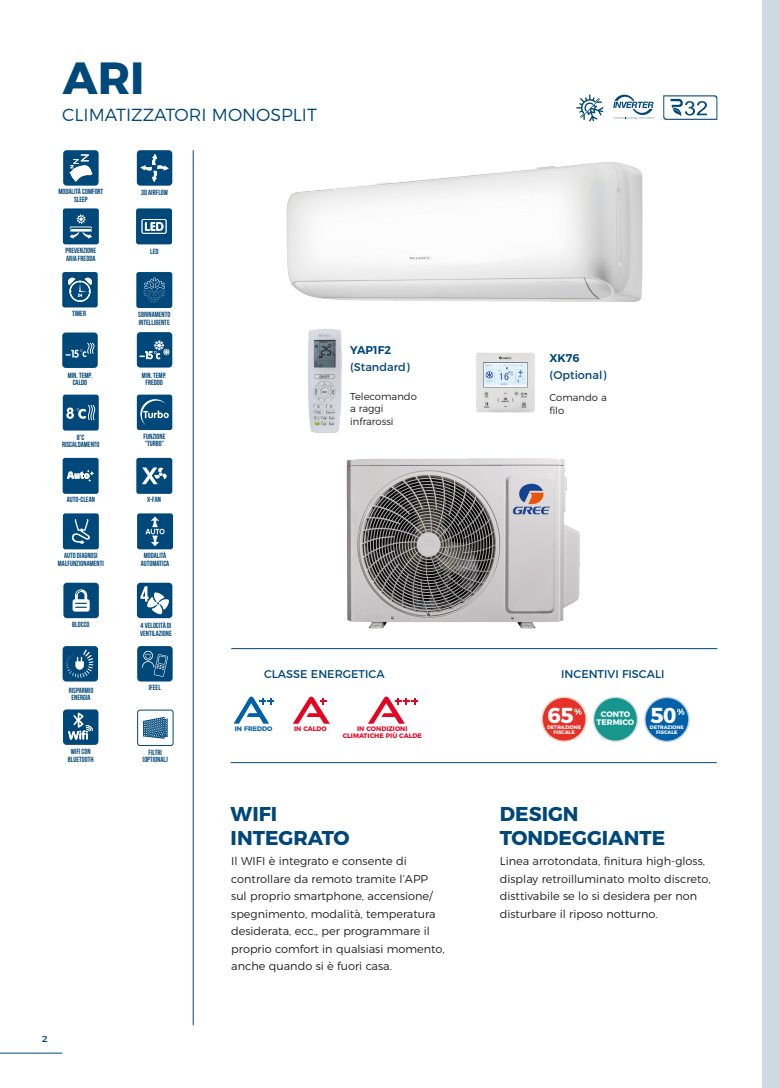
<style>
.page{position:relative;width:780px;height:1088px;background:#fff}
.page>*{position:absolute;margin:0;border:0;box-sizing:border-box;transform-origin:0 0}
.Titoli_Verdi{font:700 45px "Montserrat";color:#00477a}
.Titoli_Verdi-2{font:700 21.62px "Montserrat";color:#fff}
.Titoli_Verdi-3{font:700 20px "Montserrat";color:#00477a}
.t1{font:300 17.5px "Montserrat";color:#00477a}
.t2{font:300 11.25px/17.5px "Montserrat";color:#1d1d1b}
.Titoli_Verdi-4{font:11.25px "Montserrat";color:#00477a}
.t3{font:600 11.25px "Montserrat";color:#00477a}
.t4{font:300 10px/12.5px "Montserrat";color:#1d1d1b}
.t5{font:10px "Montserrat";color:#00477a}
.Titoli_Verdi-5{font:700 8px "Montserrat";color:#fff}
.t6{font:7.5px/7.5px "Bebas Neue";color:#00477a;text-align:center}
.Titoli_Verdi-6{font:700 6.5px "Montserrat";color:#e40522}
.Titoli_Verdi-7{font:700 6.5px "Montserrat";color:#0061a8}
.Titoli_Verdi-8{font:700 5px "Montserrat";color:#fff}
</style>
<div class="page">
<hr style="left:0;top:1053px;width:62px;height:1px;background:#00477a">
<div style="left:762px;top:0;width:18px;height:1088px;background:#cddae4"></div>
<hr style="left:193px;top:150px;width:1px;height:875px;background:#00477a">
<div style="left:136px;top:272px;width:36px;height:36px;background:#00477a;border-radius:2px"></div>
<svg style="left:143px;top:278px;width:22px;height:24px"></svg>
<div style="left:137px;top:513px;width:36px;height:36px;background:#00477a;border-radius:2px"></div>
<svg style="left:145px;top:517px;width:19px;height:29px"></svg>
<div style="left:63px;top:395px;width:36px;height:35px;background:#00477a;border-radius:2px"></div>
<svg style="left:66px;top:405px;width:30px;height:15px"></svg>
<div style="left:63px;top:513px;width:36px;height:36px;background:#00477a;border-radius:2px"></div>
<svg style="left:71px;top:519px;width:19px;height:25px"></svg>
<svg style="left:293px;top:696px;width:37px;height:28px"></svg>
<hr style="left:231px;top:648px;width:486px;height:1px;background:#00477a">
<hr style="left:230px;top:762px;width:486px;height:1px;background:#00477a">
<img style="left:286px;top:162px;width:357px;height:140px">
<img style="left:308px;top:329px;width:34px;height:104px">
<div style="left:63px;top:208px;width:36px;height:36px;background:#00477a;border-radius:2px"></div>
<svg style="left:70px;top:214px;width:22px;height:25px"></svg>
<div style="left:136px;top:208px;width:36px;height:36px;background:#00477a;border-radius:2px"></div>
<svg style="left:141px;top:219px;width:25px;height:15px"></svg>
<div style="left:62px;top:272px;width:36px;height:35px;background:#00477a;border-radius:2px"></div>
<svg style="left:68px;top:278px;width:24px;height:24px"></svg>
<div style="left:137px;top:395px;width:35px;height:35px;background:#00477a;border-radius:2px"></div>
<svg style="left:140px;top:399px;width:29px;height:26px"></svg>
<div style="left:63px;top:458px;width:36px;height:36px;background:#00477a;border-radius:2px"></div>
<svg style="left:67px;top:470px;width:27px;height:12px"></svg>
<div style="left:137px;top:150px;width:35px;height:36px;background:#00477a;border-radius:4px"></div>
<svg style="left:140px;top:154px;width:29px;height:28px"></svg>
<div style="left:137px;top:332px;width:35px;height:36px;background:#00477a;border-radius:4px"></div>
<svg style="left:139px;top:340px;width:31px;height:19px"></svg>
<div style="left:62px;top:332px;width:36px;height:36px;background:#00477a;border-radius:4px"></div>
<svg style="left:65px;top:343px;width:30px;height:15px"></svg>
<div style="left:137px;top:709px;width:36px;height:37px;border:1px solid #00477a;border-radius:2px"></div>
<svg style="left:143px;top:717px;width:25px;height:22px"></svg>
<div style="left:137px;top:646px;width:36px;height:35px;background:#00477a;border-radius:4px"></div>
<svg style="left:142px;top:651px;width:26px;height:26px"></svg>
<svg style="left:368px;top:696px;width:50px;height:28px"></svg>
<svg style="left:592px;top:696px;width:46px;height:46px"></svg>
<div style="left:594px;top:698px;width:42px;height:42px;background:#16968d;border-radius:50%"></div>
<svg style="left:541px;top:696px;width:45px;height:46px"></svg>
<div style="left:543px;top:698px;width:42px;height:42px;background:#e63128;border-radius:50%"></div>
<svg style="left:574px;top:708px;width:7px;height:7px"></svg>
<svg style="left:644px;top:697px;width:45px;height:45px"></svg>
<div style="left:645px;top:698px;width:43px;height:43px;background:#0061a8;border-radius:50%"></div>
<svg style="left:677px;top:709px;width:7px;height:6px"></svg>
<svg style="left:613px;top:95px;width:40px;height:24px"></svg>
<svg style="left:663px;top:95px;width:54px;height:25px"></svg>
<svg style="left:576px;top:94px;width:27px;height:28px"></svg>
<img style="left:346px;top:458px;width:234px;height:171px">
<img style="left:476px;top:352px;width:59px;height:61px">
<svg style="left:233px;top:696px;width:41px;height:28px"></svg>
<div style="left:63px;top:150px;width:36px;height:36px;background:#00477a;border-radius:4px"></div>
<svg style="left:69px;top:154px;width:23px;height:27px"></svg>
<div style="left:137px;top:583px;width:35px;height:35px;background:#00477a;border-radius:4px"></div>
<svg style="left:140px;top:586px;width:29px;height:28px"></svg>
<div style="left:63px;top:583px;width:36px;height:35px;background:#00477a;border-radius:4px"></div>
<svg style="left:72px;top:589px;width:18px;height:22px"></svg>
<div style="left:63px;top:646px;width:35px;height:35px;background:#00477a;border-radius:4px"></div>
<svg style="left:66px;top:650px;width:28px;height:28px"></svg>
<div style="left:136px;top:458px;width:36px;height:36px;background:#00477a;border-radius:2px"></div>
<svg style="left:142px;top:467px;width:25px;height:17px"></svg>
<div style="left:63px;top:709px;width:35px;height:36px;background:#00477a;border-radius:4px"></div>
<svg style="left:68px;top:712px;width:25px;height:27px"></svg>
<p class="Titoli_Verdi" style="left:63px;top:41px;width:83px">ARI</p>
<p class="t1" style="left:62px;top:101px;width:256px">CLIMATIZZATORI MONOSPLIT</p>
<p class="t6" style="left:58px;top:188px;width:46px">MODALITÀ COMFORT<br>SLEEP</p>
<p class="t6" style="left:141px;top:188px;width:29px">3D AIRFLOW</p>
<p class="t6" style="left:65px;top:247px;width:32px">PREVENZIONE</p>
<p class="t6" style="left:66px;top:254px;width:31px">ARIA FREDDA</p>
<p class="t6" style="left:150px;top:247px;width:10px">LED</p>
<p class="t6" style="left:72px;top:310px;width:15px">TIMER</p>
<p class="t6" style="left:138px;top:311px;width:34px">SBRINAMENTO</p>
<p class="t6" style="left:139px;top:318px;width:32px">INTELLIGENTE</p>
<p class="t6" style="left:68px;top:371px;width:26px">MIN. TEMP.</p>
<p class="t6" style="left:73px;top:379px;width:16px">CALDO</p>
<p class="t6" style="left:142px;top:371px;width:26px">MIN. TEMP.</p>
<p class="t6" style="left:145px;top:379px;width:19px">FREDDO</p>
<p class="t6" style="left:77px;top:433px;width:9px">8°C</p>
<p class="t6" style="left:62px;top:441px;width:39px">RISCALDAMENTO</p>
<p class="t6" style="left:144px;top:432px;width:23px">FUNZIONE</p>
<p class="t6" style="left:145px;top:440px;width:21px">“TURBO”</p>
<p class="t6" style="left:67px;top:496px;width:30px">AUTO-CLEAN</p>
<p class="t6" style="left:147px;top:496px;width:15px">X-FAN</p>
<p class="t6" style="left:64px;top:552px;width:35px">AUTO DIAGNOSI</p>
<p class="t6" style="left:58px;top:559px;width:47px">MALFUNZIONAMENTI</p>
<p class="t6" style="left:144px;top:552px;width:24px">MODALITÀ</p>
<p class="t6" style="left:141px;top:559px;width:30px">AUTOMATICA</p>
<p class="t6" style="left:72px;top:620px;width:19px">BLOCCO</p>
<p class="t6" style="left:140px;top:622px;width:33px;text-align:left">4 VELOCITÀ DI<br>VENTILAZIONE</p>
<p class="t6" style="left:69px;top:686px;width:26px">RISPARMIO</p>
<p class="t6" style="left:72px;top:694px;width:21px">ENERGIA</p>
<p class="t6" style="left:149px;top:683px;width:14px">IFEEL</p>
<p class="t6" style="left:71px;top:748px;width:21px">WIFI CON</p>
<p class="t6" style="left:68px;top:755px;width:27px">BLUETOOTH</p>
<p class="t6" style="left:148px;top:748px;width:15px">FILTRI</p>
<p class="t6" style="left:142px;top:756px;width:27px">(OPTIONAL)</p>
<p class="t5" style="left:42px;top:1031px;width:8px">2</p>
<p class="t3" style="left:350px;top:341px;width:43px">YAP1F2</p>
<p class="Titoli_Verdi-4" style="left:350px;top:358px;width:61px">(Standard)</p>
<p class="t4" style="left:350px;top:389px;width:68px">Telecomando</p>
<p class="t4" style="left:350px;top:402px;width:35px">a raggi</p>
<p class="t4" style="left:350px;top:414px;width:45px">infrarossi</p>
<p class="t3" style="left:549px;top:349px;width:32px">XK76</p>
<p class="Titoli_Verdi-4" style="left:549px;top:366px;width:58px">(Optional)</p>
<p class="t4" style="left:549px;top:390px;width:59px">Comando a filo</p>
<p class="Titoli_Verdi-4" style="left:264px;top:664px;width:122px">CLASSE ENERGETICA</p>
<p class="Titoli_Verdi-4" style="left:561px;top:664px;width:105px">INCENTIVI FISCALI</p>
<p class="Titoli_Verdi-7" style="left:235px;top:723px;width:39px">IN FREDDO</p>
<p class="Titoli_Verdi-6" style="left:294px;top:724px;width:34px">IN CALDO</p>
<p class="Titoli_Verdi-6" style="left:357px;top:723px;width:52px">IN CONDIZIONI</p>
<p class="Titoli_Verdi-6" style="left:343px;top:730px;width:81px">CLIMATICHE PIÙ CALDE</p>
<p class="Titoli_Verdi-2" style="left:547px;top:698px;width:28px">65</p>
<p class="Titoli_Verdi-5" style="left:596px;top:716px;width:39px">TERMICO</p>
<p class="Titoli_Verdi-8" style="left:547px;top:723px;width:36px">DETRAZIONE</p>
<p class="Titoli_Verdi-8" style="left:553px;top:728px;width:23px">FISCALE</p>
<p class="Titoli_Verdi-5" style="left:601px;top:708px;width:31px">CONTO</p>
<p class="Titoli_Verdi-2" style="left:650px;top:698px;width:28px">50</p>
<p class="Titoli_Verdi-8" style="left:656px;top:728px;width:23px">FISCALE</p>
<p class="Titoli_Verdi-8" style="left:649px;top:723px;width:36px">DETRAZIONE</p>
<p class="Titoli_Verdi-3" style="left:230px;top:797px;width:48px">WIFI</p>
<p class="Titoli_Verdi-3" style="left:230px;top:821px;width:120px">INTEGRATO</p>
<p class="Titoli_Verdi-3" style="left:500px;top:797px;width:80px">DESIGN</p>
<p class="Titoli_Verdi-3" style="left:500px;top:821px;width:167px">TONDEGGIANTE</p>
<p class="t2" style="left:231px;top:851px;width:215px">Il WIFI è integrato e consente di controllare da remoto tramite l’APP sul proprio smartphone, accensione/ spegnimento, modalità, temperatura desiderata, ecc., per programmare il proprio comfort in qualsiasi momento, anche quando si è fuori casa.</p>
<p class="t2" style="left:500px;top:851px;width:212px">Linea arrotondata, finitura high-gloss, display retroilluminato molto discreto, disttivabile se lo si desidera per non disturbare il riposo notturno.</p>
</div>
